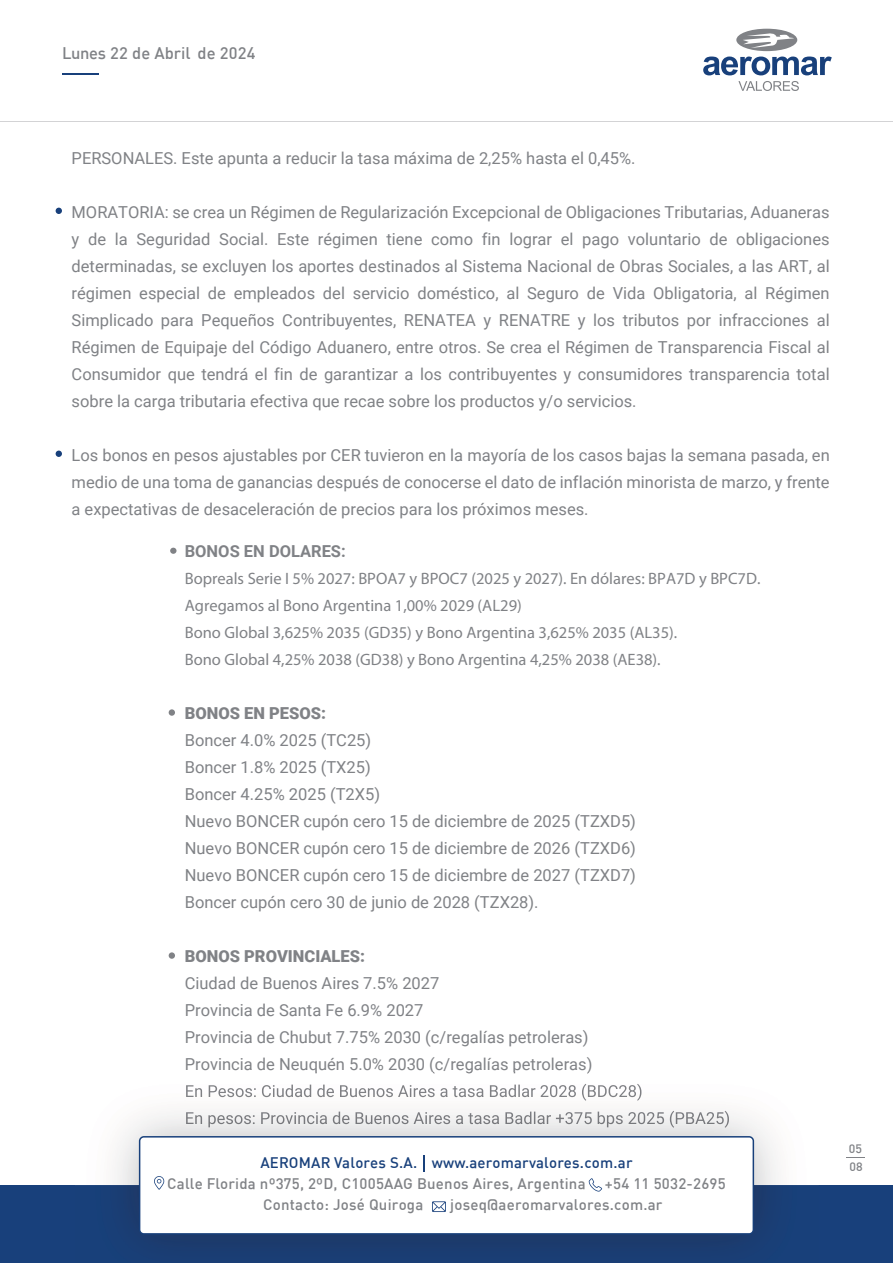
<style>
.page{position:relative;width:893px;height:1263px;background:#fff}
.page>*{position:absolute;margin:0;border:0;box-sizing:border-box;transform-origin:0 0}
.t1{font:16.5px/27px "Roboto";color:#808286}
.t2{font:16.5px/27px "Myriad Pro";color:#808286}
.t3{font:900 16.5px "Roboto";color:#808286}
.t4{font:500 16.5px "DIN";color:#808286}
.t5{font:700 16.5px "Roboto";color:#808286}
.t6{font:500 15px "DIN";letter-spacing:.015em;color:#808286}
.t7{font:500 15px "DIN";letter-spacing:.015em;color:#18407b}
.t8{font:500 12px "DIN";color:#808286}
</style>
<div class="page">
<svg style="left:170px;top:548px;width:6px;height:6px"></svg>
<div style="left:169px;top:952px;width:6px;height:7px;background:#808286;border-radius:50%"></div>
<div style="left:169px;top:709px;width:6px;height:7px;background:#808286;border-radius:50%"></div>
<svg style="left:56px;top:451px;width:6px;height:6px"></svg>
<svg style="left:56px;top:208px;width:6px;height:6px"></svg>
<hr style="left:0;top:121px;width:893px;height:1px;background:#d3d3d5">
<svg style="left:703px;top:57px;width:129px;height:18px"></svg>
<svg style="left:738px;top:81px;width:61px;height:10px"></svg>
<div style="left:736px;top:29px;width:61px;height:22px;background:#808286;border-radius:50%"></div>
<svg style="left:743px;top:33px;width:51px;height:15px"></svg>
<hr style="left:62px;top:73px;width:37px;height:2px;background:#18407b">
<div style="left:0;top:1185px;width:893px;height:78px;background:#18407b"></div>
<img style="left:116px;top:1089px;width:660px;height:160px">
<img style="left:315px;top:1072px;width:274px;height:2px">
<img style="left:186px;top:1084px;width:455px;height:17px">
<img style="left:186px;top:1111px;width:543px;height:17px">
<svg style="left:139px;top:1136px;width:615px;height:98px"></svg>
<svg style="left:424px;top:1155px;width:1px;height:17px"></svg>
<svg style="left:432px;top:1201px;width:14px;height:11px"></svg>
<svg style="left:589px;top:1178px;width:13px;height:13px"></svg>
<svg style="left:154px;top:1176px;width:10px;height:14px"></svg>
<svg style="left:846px;top:1157px;width:19px;height:1px"></svg>
<p class="t4" style="left:62px;top:43px;width:195px">Lunes 22 de Abril de 2024</p>
<p class="t1" style="left:72px;top:144px;width:565px">PERSONALES. Este apunta a reducir la tasa máxima de 2,25% hasta el 0,45%.</p>
<p class="t1" style="left:72px;top:198px;width:760px;text-align:justify">MORATORIA: se crea un Régimen de Regularización Excepcional de Obligaciones Tributarias, Aduaneras y de la Seguridad Social. Este régimen tiene como fin lograr el pago voluntario de obligaciones determinadas, se excluyen los aportes destinados al Sistema Nacional de Obras Sociales, a las ART, al régimen especial de empleados del servicio doméstico, al Seguro de Vida Obligatoria, al Régimen Simplicado para Pequeños Contribuyentes, RENATEA y RENATRE y los tributos por infracciones al Régimen de Equipaje del Código Aduanero, entre otros. Se crea el Régimen de Transparencia Fiscal al Consumidor que tendrá el fin de garantizar a los contribuyentes y consumidores transparencia total sobre la carga tributaria efectiva que recae sobre los productos y/o servicios.</p>
<p class="t1" style="left:72px;top:441px;width:760px;text-align:justify">Los bonos en pesos ajustables por CER tuvieron en la mayoría de los casos bajas la semana pasada, en medio de una toma de ganancias después de conocerse el dato de inflación minorista de marzo, y frente a expectativas de desaceleración de precios para los próximos meses.</p>
<p class="t5" style="left:185px;top:539px;width:163px">BONOS EN DOLARES:</p>
<p class="t2" style="left:185px;top:565px;width:577px">Bopreals Serie I 5% 2027: BPOA7 y BPOC7 (2025 y 2027). En dólares: BPA7D y BPC7D.<br>Agregamos al Bono Argentina 1,00% 2029 (AL29)<br>Bono Global 3,625% 2035 (GD35) y Bono Argentina 3,625% 2035 (AL35).<br>Bono Global 4,25% 2038 (GD38) y Bono Argentina 4,25% 2038 (AE38).</p>
<p class="t3" style="left:185px;top:701px;width:143px">BONOS EN PESOS:</p>
<p class="t1" style="left:185px;top:726px;width:453px">Boncer 4.0% 2025 (TC25)<br>Boncer 1.8% 2025 (TX25)<br>Boncer 4.25% 2025 (T2X5)<br>Nuevo BONCER cupón cero 15 de diciembre de 2025 (TZXD5)<br>Nuevo BONCER cupón cero 15 de diciembre de 2026 (TZXD6)<br>Nuevo BONCER cupón cero 15 de diciembre de 2027 (TZXD7)<br>Boncer cupón cero 30 de junio de 2028 (TZX28).</p>
<p class="t3" style="left:185px;top:944px;width:182px">BONOS PROVINCIALES:</p>
<p class="t1" style="left:185px;top:969px;width:409px">Ciudad de Buenos Aires 7.5% 2027<br>Provincia de Santa Fe 6.9% 2027<br>Provincia de Chubut 7.75% 2030 (c/regalías petroleras)<br>Provincia de Neuquén 5.0% 2030 (c/regalías petroleras)</p>
<p class="t7" style="left:260px;top:1153px;width:374px">AEROMAR Valores S.A. www.aeromarvalores.com.ar</p>
<p class="t6" style="left:167px;top:1174px;width:420px">Calle Florida nº375, 2ºD, C1005AAG Buenos Aires, Argentina</p>
<p class="t6" style="left:605px;top:1174px;width:122px">+54 11 5032-2695</p>
<p class="t6" style="left:263px;top:1195px;width:162px">Contacto: José Quiroga</p>
<p class="t6" style="left:450px;top:1195px;width:214px">joseq@aeromarvalores.com.ar</p>
<p class="t8" style="left:849px;top:1141px;width:15px">05</p>
<p class="t8" style="left:849px;top:1159px;width:15px">08</p>
</div>
